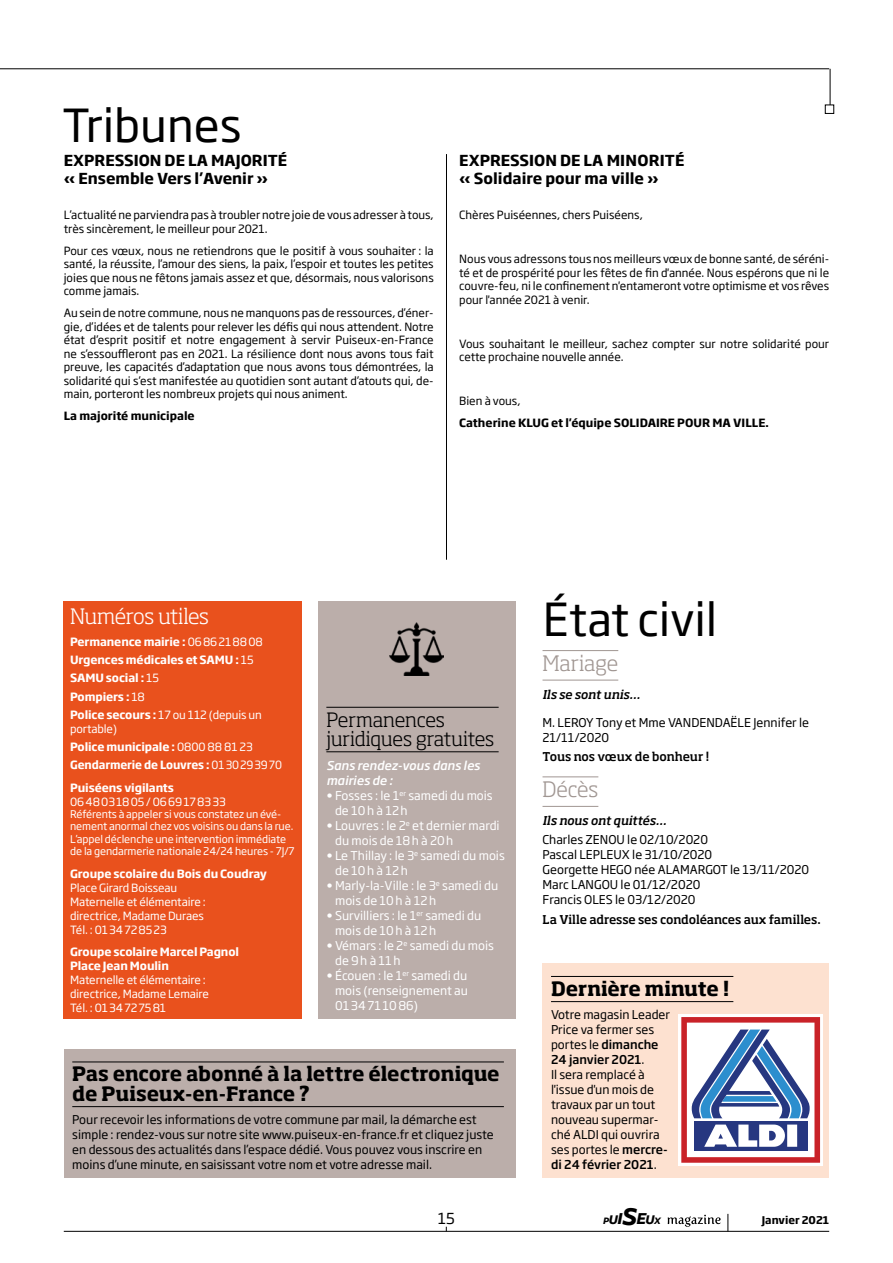
<style>
.page{position:relative;width:893px;height:1263px;background:#fff}
.page>*{position:absolute;margin:0;border:0;box-sizing:border-box;transform-origin:0 0}
.t1{font:45px "Soho Gothic Pro";color:#000}
.t2{font:300 21px "Soho Std";letter-spacing:-.015em;color:#fff}
.t3{font:300 21px "Soho Std";letter-spacing:-.005em;color:#a09692}
.t4{font:700 19.5px/19.5px "Soho Std";letter-spacing:-.005em;color:#000}
.t5{font:300 19.5px/19.5px "Soho Std";letter-spacing:-.005em;color:#000}
.t6{font:700 15px/18px "Soho Gothic Pro";color:#000}
.t7{font:15px "Soho Gothic Pro";color:#000}
.t8{font:12px/15px "Soho Gothic Pro";color:#000}
.t9{font:12px/15px "Soho Gothic Pro";color:#fff}
.t10{font:500 12px "Soho Std";letter-spacing:-.005em;color:#000}
.t11{font:italic 500 12px/15px "Soho Gothic Pro";color:#fff}
.t12{font:italic 500 12px "Soho Std";letter-spacing:-.005em;color:#000}
.t13{font:11.25px/13.5px "Soho Gothic Pro";color:#000;text-align:justify}
.t14{font:700 11.25px/18.1px "Soho Gothic Pro";letter-spacing:-.01em;color:#fff}
.t15{font:11.25px/14px "Soho Gothic Pro";letter-spacing:-.01em;color:#fff}
.t16{font:700 11.25px "Soho Gothic Pro";color:#000}
.t17{font:10.5px/12.5px "Soho Gothic Pro";letter-spacing:-.01em;color:#fff}
.t18{font:700 10.5px "Soho Gothic Pro";color:#000}
.t19{font:italic 700 10.2px "Freight Sans Pro";color:#000}
.s1{font-weight:400}
.s2{font-weight:500}
.s3{font-size:13.8px}
.s4{font-size:17.4px}
.s5{font-size:26.85px}
</style>
<div class="page">
<hr style="left:64px;top:1231px;width:765px;height:1px;background:#000">
<svg style="left:728px;top:1214px;width:1px;height:17px"></svg>
<svg style="left:668px;top:1215px;width:53px;height:12px"></svg>
<div style="left:318px;top:601px;width:198px;height:417px;background:#bbaeaa"></div>
<hr style="left:326px;top:751px;width:173px;height:1px;background:#000">
<hr style="left:326px;top:707px;width:173px;height:1px;background:#000">
<div style="left:64px;top:1049px;width:452px;height:129px;background:#bbaeaa"></div>
<hr style="left:72px;top:1106px;width:432px;height:1px;background:#000">
<hr style="left:72px;top:1062px;width:432px;height:1px;background:#000">
<div style="left:542px;top:964px;width:287px;height:214px;background:#fde1d0"></div>
<hr style="left:551px;top:1001px;width:182px;height:1px;background:#000">
<hr style="left:551px;top:976px;width:182px;height:1px;background:#000">
<div style="left:64px;top:601px;width:238px;height:417px;background:#e9511d"></div>
<img style="left:390px;top:622px;width:53px;height:54px">
<hr style="left:446px;top:154px;width:1px;height:406px;background:#000">
<hr style="left:0;top:68px;width:829px;height:1px;background:#000">
<hr style="left:830px;top:69px;width:1px;height:36px;background:#000">
<div style="left:825px;top:105px;width:9px;height:9px;border:1px solid #000"></div>
<hr style="left:542px;top:680px;width:76px;height:1px;background:#a09692">
<hr style="left:542px;top:650px;width:76px;height:1px;background:#a09692">
<hr style="left:542px;top:806px;width:56px;height:1px;background:#a09692">
<hr style="left:542px;top:777px;width:56px;height:1px;background:#a09692">
<div style="left:678px;top:1014px;width:145px;height:151px;background:#fff"></div>
<svg style="left:681px;top:1017px;width:139px;height:146px"></svg>
<h1 class="t1" style="left:62px;top:90px;width:181px">Tribunes</h1>
<h3 class="t6" style="left:64px;top:150px;width:225px">EXPRESSION DE LA MAJORITÉ « Ensemble Vers l’Avenir »</h3>
<p class="t13" style="left:64px;top:208px;width:371px">L’actualité ne parviendra pas à troubler notre joie de vous adresser à tous, très sincèrement, le meilleur pour 2021.</p>
<p class="t13" style="left:64px;top:243px;width:371px">Pour ces vœux, nous ne retiendrons que le positif à vous souhaiter : la santé, la réussite, l’amour des siens, la paix, l’espoir et toutes les petites joies que nous ne fêtons jamais assez et que, désormais, nous valorisons comme jamais.</p>
<p class="t13" style="left:64px;top:306px;width:371px">Au sein de notre commune, nous ne manquons pas de ressources, d’éner&shy;gie, d’idées et de talents pour relever les défis qui nous attendent. Notre état d’esprit positif et notre engagement à servir Puiseux-en-France ne s’essouffleront pas en 2021. La résilience dont nous avons tous fait preuve, les capacités d’adaptation que nous avons tous démontrées, la solidarité qui s’est manifestée au quotidien sont autant d’atouts qui, de&shy;main, porteront les nombreux projets qui nous animent.</p>
<p class="t16" style="left:64px;top:407px;width:132px">La majorité municipale</p>
<h3 class="t6" style="left:459px;top:150px;width:227px">EXPRESSION DE LA MINORITÉ « Solidaire pour ma ville »</h3>
<p class="t13" style="left:459px;top:208px;width:185px">Chères Puiséennes, chers Puiséens,</p>
<p class="t13" style="left:459px;top:252px;width:371px">Nous vous adressons tous nos meilleurs vœux de bonne santé, de séréni&shy;té et de prospérité pour les fêtes de fin d'année. Nous espérons que ni le couvre-feu, ni le confinement n'entameront votre optimisme et vos rêves pour l'année 2021 à venir.</p>
<p class="t13" style="left:459px;top:336px;width:371px">Vous souhaitant le meilleur, sachez compter sur notre solidarité pour cette prochaine nouvelle année.</p>
<p class="t13" style="left:459px;top:394px;width:63px">Bien à vous,</p>
<p class="t16" style="left:459px;top:414px;width:311px">Catherine KLUG et l'équipe SOLIDAIRE POUR MA VILLE.</p>
<h2 class="t2" style="left:70px;top:603px;width:140px">Numéros utiles</h2>
<p class="t14" style="left:70px;top:632px;width:194px">Permanence mairie : <span class="s1">0686218808<br></span>Urgences médicales et SAMU : <span class="s1">15<br></span>SAMU social : <span class="s1">15<br></span>Pompiers : <span class="s1">18<br></span>Police secours : <span class="s1">17 ou 112 (depuis un</span></p>
<p class="t14" style="left:70px;top:719px;width:213px"><span class="s1">portable)<br></span>Police municipale : <span class="s1">0800 88 81 23<br></span>Gendarmerie de Louvres : <span class="s1">0130293970</span></p>
<p class="t14" style="left:70px;top:778px;width:105px">Puiséens vigilants</p>
<p class="t15" style="left:70px;top:794px;width:157px">0648031805 / 0669178333</p>
<p class="t17" style="left:70px;top:807px;width:226px">Référents à appeler si vous constatez un évé&shy;nement anormal chez vos voisins ou dans la rue.<br>L’appel déclenche une intervention immédiate de la gendarmerie nationale 24/24 heures - 7J/7</p>
<p class="t14" style="left:70px;top:864px;width:198px">Groupe scolaire du Bois du Coudray</p>
<p class="t15" style="left:70px;top:880px;width:137px">Place Girard Boisseau<br>Maternelle et élémentaire : directrice, Madame Duraes<br>Tél. : 0134728523</p>
<p class="t14" style="left:70px;top:944px;width:170px;line-height:14px">Groupe scolaire Marcel Pagnol<br>Place Jean Moulin</p>
<p class="t15" style="left:70px;top:972px;width:140px">Maternelle et élémentaire : directrice, Madame Lemaire<br>Tél. : 0134727581</p>
<h3 class="t5" style="left:326px;top:709px;width:170px">Permanences juridiques gratuites</h3>
<p class="t11" style="left:326px;top:757px;width:155px">Sans rendez-vous dans les mairies de :</p>
<p class="t9" style="left:335px;top:787px;width:159px;text-indent:-9px">• Fosses : le 1<sup>er</sup> samedi du mois de 10h à 12h</p>
<p class="t9" style="left:335px;top:817px;width:166px;text-indent:-9px">• Louvres : le 2<sup>e</sup> et dernier mardi du mois de 18h à 20h</p>
<p class="t9" style="left:335px;top:847px;width:171px;text-indent:-9px">• Le Thillay : le 3<sup>e</sup> samedi du mois de 10h à 12h</p>
<p class="t9" style="left:335px;top:877px;width:165px;text-indent:-9px">• Marly-la-Ville : le 3<sup>e</sup> samedi du mois de 10h à 12h</p>
<p class="t9" style="left:335px;top:907px;width:148px;text-indent:-9px">• Survilliers : le 1<sup>er</sup> samedi du mois de 10h à 12h</p>
<p class="t9" style="left:335px;top:937px;width:160px;text-indent:-9px">• Vémars : le 2<sup>e</sup> samedi du mois de 9h à 11h</p>
<p class="t9" style="left:335px;top:967px;width:134px;text-align:justify;text-indent:-9px">• Écouen : le 1<sup>er</sup> samedi du mois (renseignement au 0134711086)</p>
<h3 class="t4" style="left:72px;top:1064px;width:429px">Pas encore abonné à la lettre électronique de Puiseux-en-France ?</h3>
<p class="t8" style="left:72px;top:1112px;width:423px">Pour recevoir les informations de votre commune par mail, la démarche est simple : rendez-vous sur notre site www.puiseux-en-france.fr et cliquez juste en dessous des actualités dans l’espace dédié. Vous pouvez vous inscrire en moins d’une minute, en saisissant votre nom et votre adresse mail.</p>
<h1 class="t1" style="left:543px;top:585px;width:176px">État civil</h1>
<h2 class="t3" style="left:542px;top:650px;width:77px">Mariage</h2>
<p class="t12" style="left:542px;top:687px;width:99px">Ils se sont unis…</p>
<p class="t8" style="left:542px;top:714px;width:268px">M. LEROY Tony et Mme VANDENDAËLE Jennifer le<br>21/11/2020</p>
<p class="t10" style="left:542px;top:749px;width:168px">Tous nos vœux de bonheur !</p>
<h2 class="t3" style="left:542px;top:776px;width:57px">Décès</h2>
<p class="t12" style="left:542px;top:813px;width:125px">Ils nous ont quittés…</p>
<p class="t8" style="left:542px;top:832px;width:268px">Charles ZENOU le 02/10/2020<br>Pascal LEPLEUX le 31/10/2020<br>Georgette HEGO née ALAMARGOT le 13/11/2020<br>Marc LANGOU le 01/12/2020<br>Francis OLES le 03/12/2020</p>
<p class="t10" style="left:542px;top:911px;width:280px">La Ville adresse ses condoléances aux familles.</p>
<h3 class="t4" style="left:551px;top:978px;width:180px">Dernière minute !</h3>
<p class="t8" style="left:551px;top:1007px;width:121px">Votre magasin Leader<br>Price va fermer ses portes le <span class="s2">dimanche<br>24 janvier 2021</span>.<br>Il sera remplacé à l'issue d'un mois de travaux par un tout nouveau supermar&shy;ché ALDI qui ouvrira ses portes le <span class="s2">mercre&shy;di 24 février 2021</span>.</p>
<h3 class="t7" style="left:438px;top:1207px;width:19px">15</h3>
<p class="t19" style="left:603px;top:1214px;width:59px">P<span class="s3">U</span><span class="s4">I</span><span class="s5">S</span><span class="s4">E</span><span class="s3">U</span>X</p>
<p class="t18" style="left:762px;top:1212px;width:69px">Janvier 2021</p>
</div>
